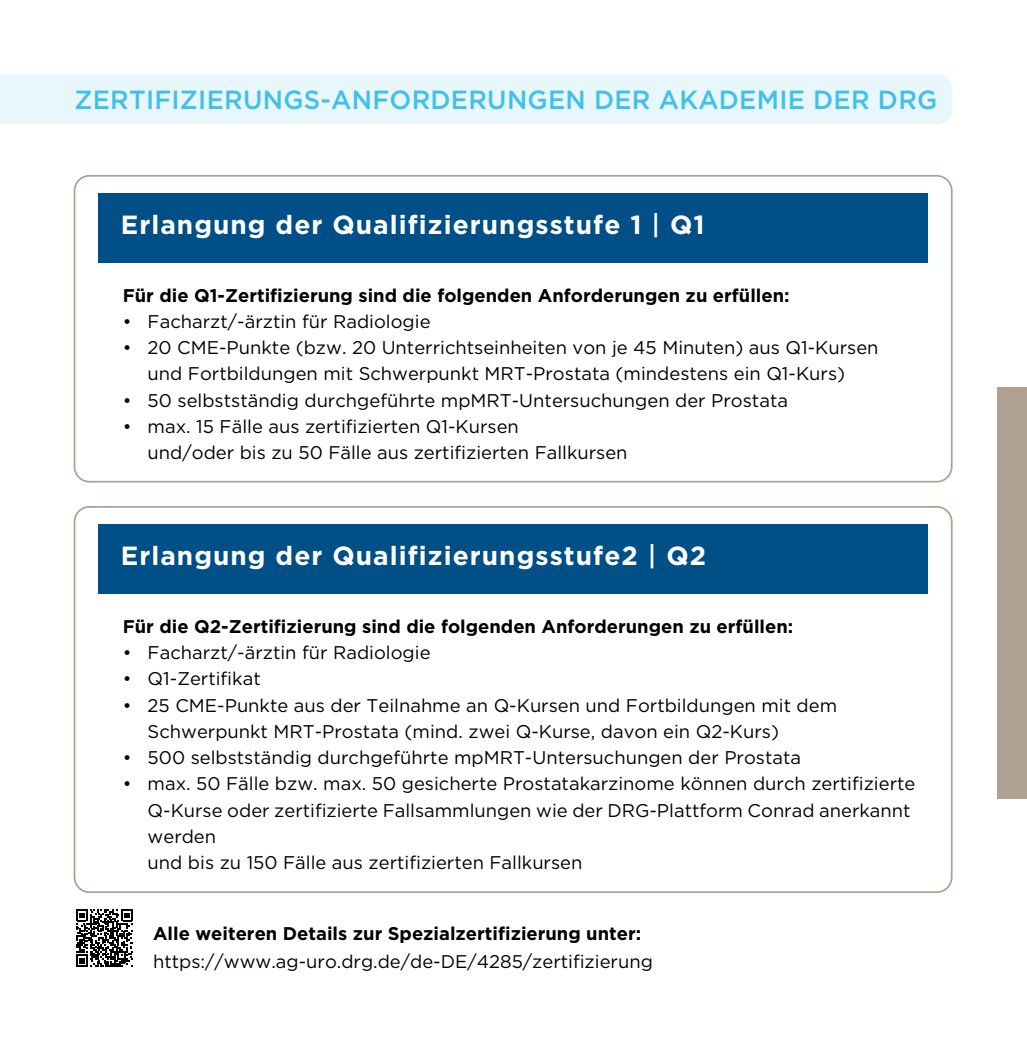
<style>
.page{position:relative;width:1027px;height:1042px;background:#fff}
.page>*{position:absolute;margin:0;border:0;box-sizing:border-box;transform-origin:0 0}
.t1{font:700 26.25px "Gotham";letter-spacing:.04em;color:#fff}
.t2{font:500 26.25px "Gotham";letter-spacing:.01em;color:#41c0ea}
.t3{font:18.38px/26.2px "Gotham";color:#000}
.t4{font:700 18.38px "Gotham";color:#000}
.s1{font-weight:500}
</style>
<div class="page">
<div style="left:0;top:74px;width:952px;height:50px;background:#e8f7fc"></div>
<div style="left:74px;top:175px;width:878px;height:307px;border:2px solid #afa091;border-radius:15px"></div>
<div style="left:74px;top:506px;width:878px;height:387px;border:2px solid #afa091;border-radius:15px"></div>
<div style="left:997px;top:387px;width:30px;height:412px;background:#afa091"></div>
<svg style="left:76px;top:909px;width:57px;height:58px"></svg>
<div style="left:98px;top:193px;width:830px;height:70px;background:#004f86"></div>
<div style="left:98px;top:524px;width:830px;height:70px;background:#004f86"></div>
<h1 class="t2" style="left:74px;top:83px;width:864px">ZERTIFIZIERUNGS-ANFORDERUNGEN DER AKADEMIE DER DRG</h1>
<h1 class="t1" style="left:121px;top:208px;width:585px">Erlangung der Qualifizierungsstufe 1 <span class="s1">|</span> Q1</h1>
<p class="t4" style="left:123px;top:283px;width:668px">Für die Q1-Zertifizierung sind die folgenden Anforderungen zu erfüllen:</p>
<p class="t3" style="left:123px;top:308px;width:309px">• Facharzt/-ärztin für Radiologie</p>
<p class="t3" style="left:123px;top:334px;width:757px;text-align:center">• 20 CME-Punkte (bzw. 20 Unterrichtseinheiten von je 45 Minuten) aus Q1-Kursen und Fortbildungen mit Schwerpunkt MRT-Prostata (mindestens ein Q1-Kurs)</p>
<p class="t3" style="left:123px;top:387px;width:667px">• 50 selbstständig durchgeführte mpMRT-Untersuchungen der Prostata</p>
<p class="t3" style="left:148px;top:413px;width:481px;text-indent:-25px">• max. 15 Fälle aus zertifizierten Q1-Kursen<br>und/oder bis zu 50 Fälle aus zertifizierten Fallkursen</p>
<h1 class="t1" style="left:121px;top:539px;width:587px">Erlangung der Qualifizierungsstufe2 <span class="s1">|</span> Q2</h1>
<p class="t4" style="left:123px;top:614px;width:672px">Für die Q2-Zertifizierung sind die folgenden Anforderungen zu erfüllen:</p>
<p class="t3" style="left:123px;top:639px;width:309px">• Facharzt/-ärztin für Radiologie</p>
<p class="t3" style="left:123px;top:665px;width:139px">• Q1-Zertifikat</p>
<p class="t3" style="left:148px;top:691px;width:691px;text-indent:-25px">• 25 CME-Punkte aus der Teilnahme an Q-Kursen und Fortbildungen mit dem<br>Schwerpunkt MRT-Prostata (mind. zwei Q-Kurse, davon ein Q2-Kurs)</p>
<p class="t3" style="left:123px;top:744px;width:680px">• 500 selbstständig durchgeführte mpMRT-Untersuchungen der Prostata</p>
<p class="t3" style="left:148px;top:770px;width:769px;text-indent:-25px">• max. 50 Fälle bzw. max. 50 gesicherte Prostatakarzinome können durch zertifizierte Q-Kurse oder zertifizierte Fallsammlungen wie der DRG-Plattform Conrad anerkannt werden<br>und bis zu 150 Fälle aus zertifizierten Fallkursen</p>
<p class="t4" style="left:153px;top:922px;width:490px">Alle weiteren Details zur Spezialzertifizierung unter:</p>
<p class="t3" style="left:153px;top:947px;width:501px">https://www.ag-uro.drg.de/de-DE/4285/zertifizierung</p>
</div>
